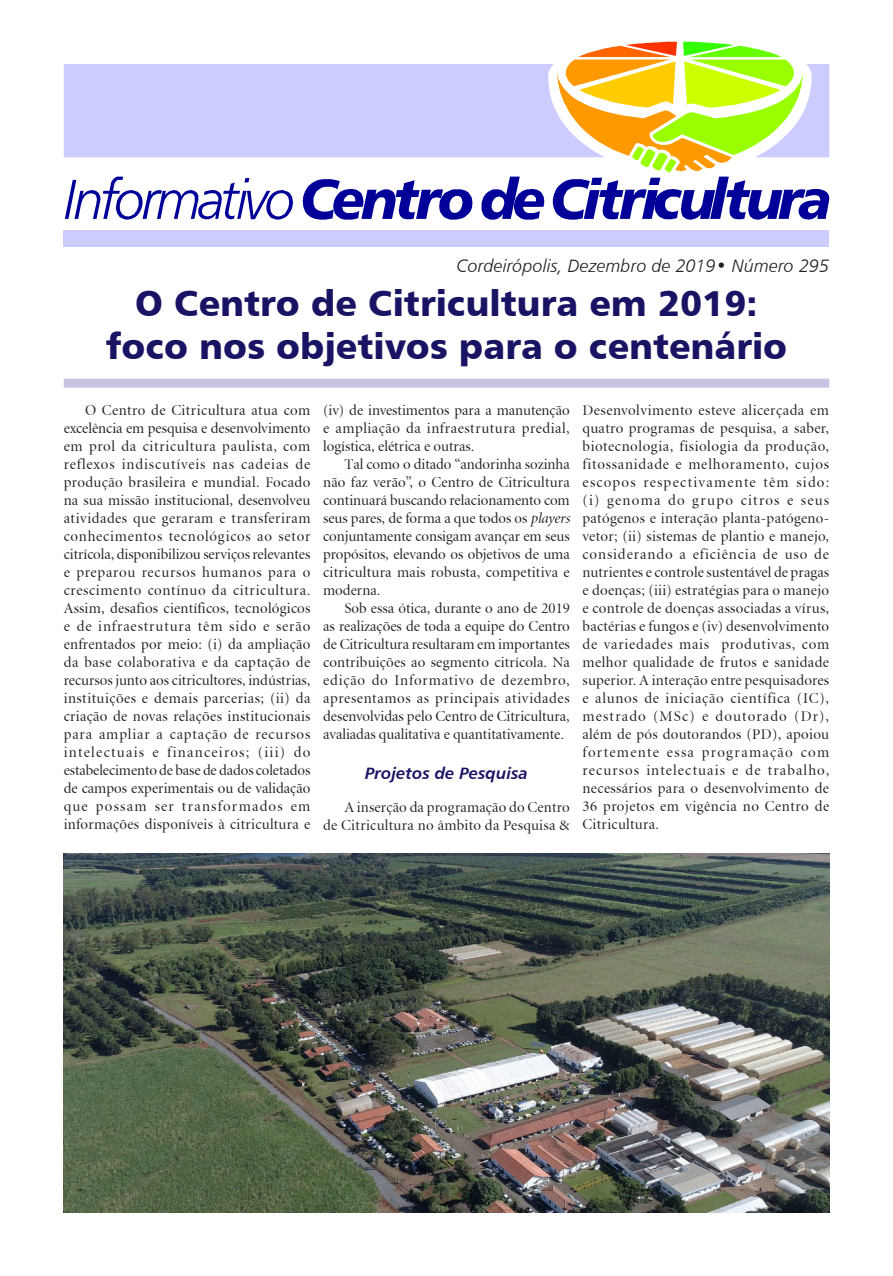
<style>
.page{position:relative;width:893px;height:1276px;background:#fff}
.page>*{position:absolute;margin:0;border:0;box-sizing:border-box;transform-origin:0 0}
.Título_1{font:36px "Humanist 777 BT Black B";color:#191364}
.t1{font:18px "Humanist 777 BT Light Italic B";color:#231f20}
.Título_4{font:16.5px "Humanist 777 BT Bold Italic B";color:#191364}
.Informativo{font:15px/18px "Atlante Display S Si Display";letter-spacing:.015em;color:#231f20;text-align:justify}
.s1{font-style:italic}
</style>
<div class="page">
<div style="left:64px;top:64px;width:489px;height:93px;background:#ccf"></div>
<div style="left:64px;top:230px;width:765px;height:17px;background:#ccf"></div>
<svg style="left:65px;top:177px;width:228px;height:43px"></svg>
<svg style="left:553px;top:42px;width:276px;height:178px"></svg>
<svg style="left:482px;top:177px;width:62px;height:43px"></svg>
<svg style="left:303px;top:179px;width:170px;height:41px"></svg>
<div style="left:64px;top:379px;width:765px;height:9px;background:#c6c4e1"></div>
<img style="left:64px;top:854px;width:765px;height:358px">
<p class="t1" style="left:457px;top:254px;width:374px">Cordeirópolis, Dezembro de 2019• Número 295</p>
<p class="Título_1" style="left:135px;top:280px;width:624px">O Centro de Citricultura em 2019:</p>
<p class="Título_1" style="left:106px;top:323px;width:683px">foco nos objetivos para o centenário</p>
<p class="Informativo" style="left:64px;top:401px;width:248px;text-indent:21px">O Centro de Citricultura atua com excelência em pesquisa e desenvolvimento em prol da citricultura paulista, com reflexos indiscutíveis nas cadeias de produção brasileira e mundial. Focado na sua missão institucional, desenvolveu atividades que geraram e transferiram conhecimentos tecnológicos ao setor citrícola, disponibilizou serviços relevantes e preparou recursos humanos para o crescimento contínuo da citricultura.<br>Assim, desafios científicos, tecnológicos e de infraestrutura têm sido e serão enfrentados por meio: (i) da ampliação da base colaborativa e da captação de recursos junto aos citricultores, indústrias, instituições e demais parcerias; (ii) da criação de novas relações institucionais para ampliar a captação de recursos intelectuais e financeiros; (iii) do estabelecimento de base de dados coletados de campos experimentais ou de validação que possam ser transformados em informações disponíveis à citricultura e</p>
<p class="Informativo" style="left:323px;top:401px;width:248px">(iv) de investimentos para a manutenção e ampliação da infraestrutura predial, logística, elétrica e outras.</p>
<p class="Informativo" style="left:583px;top:401px;width:248px">Desenvolvimento esteve alicerçada em quatro programas de pesquisa, a saber, biotecnologia, fisiologia da produção, fitossanidade e melhoramento, cujos escopos respectivamente têm sido: (i) genoma do grupo citros e seus patógenos e interação planta-patógeno&shy;vetor; (ii) sistemas de plantio e manejo, considerando a eficiência de uso de nutrientes e controle sustentável de pragas e doenças; (iii) estratégias para o manejo e controle de doenças associadas a vírus, bactérias e fungos e (iv) desenvolvimento de variedades mais produtivas, com melhor qualidade de frutos e sanidade superior. A interação entre pesquisadores e alunos de iniciação científica (IC), mestrado (MSc) e doutorado (Dr), além de pós doutorandos (PD), apoiou fortemente essa programação com recursos intelectuais e de trabalho, necessários para o desenvolvimento de 36 projetos em vigência no Centro de Citricultura.</p>
<p class="Informativo" style="left:323px;top:455px;width:248px;text-indent:21px">Tal como o ditado “andorinha sozinha não faz verão”, o Centro de Citricultura continuará buscando relacionamento com seus pares, de forma a que todos os <span class="s1">players </span>conjuntamente consigam avançar em seus propósitos, elevando os objetivos de uma citricultura mais robusta, competitiva e moderna.</p>
<p class="Informativo" style="left:323px;top:599px;width:248px;text-indent:21px">Sob essa ótica, durante o ano de 2019 as realizações de toda a equipe do Centro de Citricultura resultaram em importantes contribuições ao segmento citrícola. Na edição do Informativo de dezembro, apresentamos as principais atividades desenvolvidas pelo Centro de Citricultura, avaliadas qualitativa e quantitativamente.</p>
<p class="Título_4" style="left:365px;top:762px;width:164px">Projetos de Pesquisa</p>
<p class="Informativo" style="left:323px;top:798px;width:248px;text-align:right">A inserção da programação do Centro<br>de Citricultura no âmbito da Pesquisa &amp;</p>
</div>
